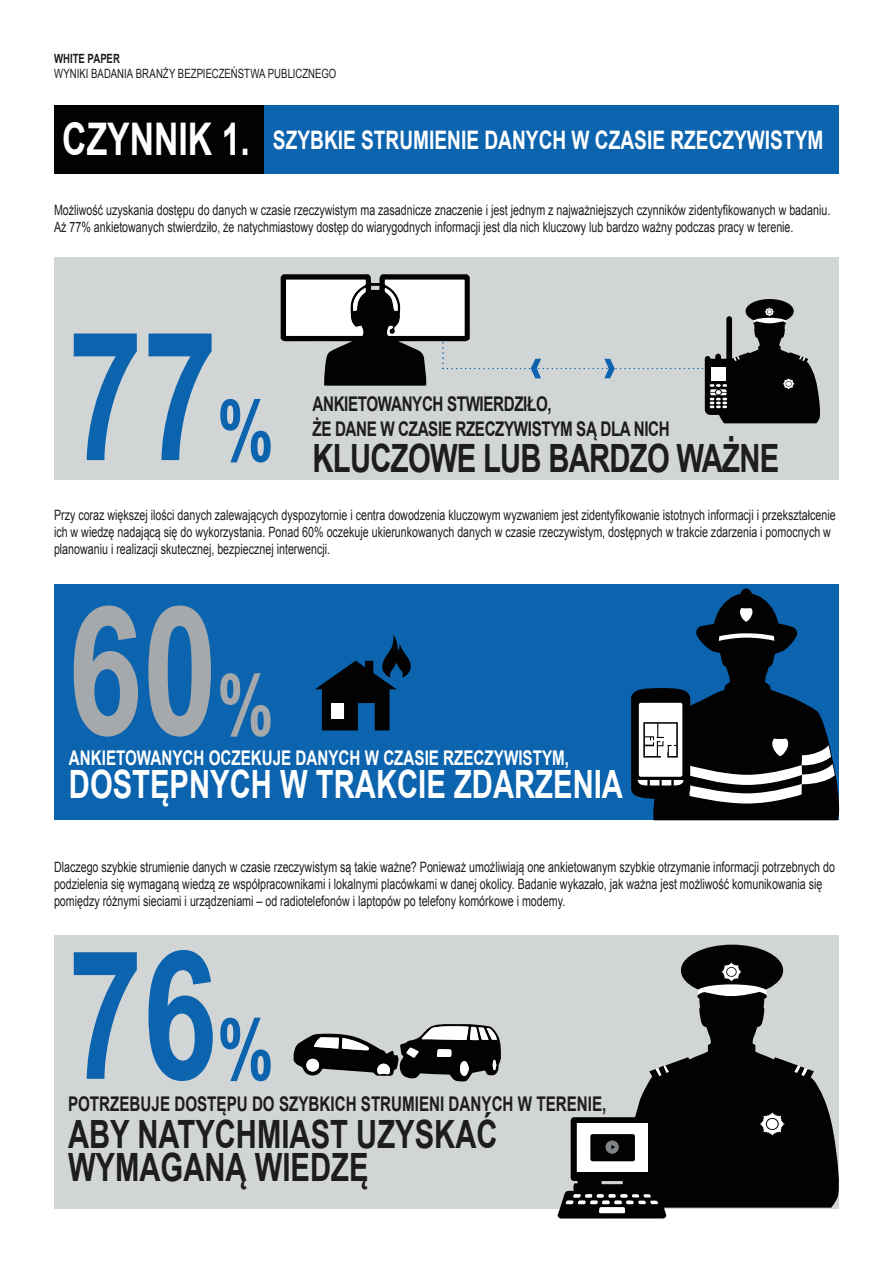
<style>
.page{position:relative;width:893px;height:1263px;background:#fff}
.page>*{position:absolute;margin:0;border:0;box-sizing:border-box;transform-origin:0 0}
.t1{font:700 179.25px "Arial";color:#a6a9ab;scale:.75 1}
.t2{font:700 179.25px "Arial";color:#0c64af;scale:.75 1}
.t3{font:700 39px/33px "Arial";color:#1d1d1b;scale:.75 1}
.t4{font:700 39px "Arial";color:#fff;scale:.75 1}
.t5{font:700 39px "Arial";letter-spacing:-.025em;color:#1d1d1b;scale:.75 1}
.t6{font:700 25.5px "Arial";color:#fff;scale:.75 1}
.t7{font:700 20.25px/24.3px "Arial";letter-spacing:-.025em;color:#1d1d1b;scale:.75 1}
.t8{font:700 20.25px "Arial";color:#1d1d1b;scale:.75 1}
.t9{font:700 20.25px "Arial";color:#fff;scale:.75 1}
.t10{font:14.25px/17.1px "Arial";color:#1d1d1b;scale:.75 1}
.t11{font:12.75px "Arial";letter-spacing:.005em;color:#1d1d1b;scale:.75 1}
.t12{font:700 12.75px "Arial";letter-spacing:.005em;color:#1d1d1b;scale:.75 1}
.s1{font-size:45px}
.s2{font-size:84px}
</style>
<div class="page">
<div style="left:54px;top:105px;width:211px;height:69px;background:#020203"></div>
<div style="left:265px;top:105px;width:574px;height:69px;background:#0c64af"></div>
<div style="left:54px;top:257px;width:785px;height:223px;background:#d2d5d5"></div>
<div style="left:54px;top:584px;width:785px;height:236px;background:#0c64af"></div>
<div style="left:54px;top:935px;width:785px;height:274px;background:#d2d5d5"></div>
<svg style="left:740px;top:588px;width:12px;height:14px"></svg>
<svg style="left:631px;top:593px;width:208px;height:227px"></svg>
<svg style="left:315px;top:634px;width:96px;height:96px"></svg>
<svg style="left:294px;top:1024px;width:207px;height:58px"></svg>
<div style="left:681px;top:945px;width:102px;height:51px;background:#020203;border-radius:50%"></div>
<svg style="left:635px;top:996px;width:204px;height:212px;fill:#020203"></svg>
<svg style="left:697px;top:963px;width:70px;height:33px"></svg>
<svg style="left:760px;top:1112px;width:24px;height:23px"></svg>
<svg style="left:772px;top:1057px;width:42px;height:22px"></svg>
<svg style="left:558px;top:1117px;width:108px;height:101px;background:#5a5b5b"></svg>
<svg style="left:649px;top:1057px;width:42px;height:22px"></svg>
<svg style="left:281px;top:274px;width:539px;height:149px"></svg>
<p class="t12" style="left:54px;top:50px;width:89px">WHITE PAPER</p>
<p class="t11" style="left:54px;top:65px;width:378px">WYNIKI BADANIA BRANŻY BEZPIECZEŃSTWA PUBLICZNEGO</p>
<h3 class="t6" style="left:62px;top:124px;width:1016px"><span class="s1">CZYNNIK 1.</span> SZYBKIE STRUMIENIE DANYCH W CZASIE RZECZYWISTYM</h3>
<p class="t10" style="left:54px;top:201px;width:1037px">Możliwość uzyskania dostępu do danych w czasie rzeczywistym ma zasadnicze znaczenie i jest jednym z najważniejszych czynników zidentyfikowanych w badaniu.<br>Aż 77% ankietowanych stwierdziło, że natychmiastowy dostęp do wiarygodnych informacji jest dla nich kluczowy lub bardzo ważny podczas pracy w terenie.</p>
<h2 class="t5" style="left:68px;top:432px;width:950px"><sup>77</sup><sup>%</sup> KLUCZOWE LUB BARDZO WAŻNE</h2>
<h3 class="t7" style="left:313px;top:393px;width:478px">ANKIETOWANYCH STWIERDZIŁO,<br>ŻE DANE W CZASIE RZECZYWISTYM SĄ DLA NICH</h3>
<p class="t10" style="left:54px;top:507px;width:1044px">Przy coraz większej ilości danych zalewających dyspozytornie i centra dowodzenia kluczowym wyzwaniem jest zidentyfikowanie istotnych informacji i przekształcenie ich w wiedzę nadającą się do wykorzystania. Ponad 60% oczekuje ukierunkowanych danych w czasie rzeczywistym, dostępnych w trakcie zdarzenia i pomocnych w planowaniu i realizacji skutecznej, bezpiecznej interwencji.</p>
<h1 class="t1" style="left:68px;top:552px;width:276px">60<span class="s2">%</span></h1>
<h3 class="t9" style="left:69px;top:744px;width:668px">ANKIETOWANYCH OCZEKUJE DANYCH W CZASIE RZECZYWISTYM,</h3>
<h2 class="t4" style="left:69px;top:758px;width:740px">DOSTĘPNYCH W TRAKCIE ZDARZENIA</h2>
<p class="t10" style="left:54px;top:859px;width:1043px">Dlaczego szybkie strumienie danych w czasie rzeczywistym są takie ważne? Ponieważ umożliwiają one ankietowanym szybkie otrzymanie informacji potrzebnych do podzielenia się wymaganą wiedzą ze współpracownikami i lokalnymi placówkami w danej okolicy. Badanie wykazało, jak ważna jest możliwość komunikowania się pomiędzy różnymi sieciami i urządzeniami – od radiotelefonów i laptopów po telefony komórkowe i modemy.</p>
<h1 class="t2" style="left:68px;top:896px;width:276px">76<span class="s2">%</span></h1>
<h3 class="t8" style="left:68px;top:1090px;width:719px">POTRZEBUJE DOSTĘPU DO SZYBKICH STRUMIENI DANYCH W TERENIE,</h3>
<h2 class="t3" style="left:68px;top:1119px;width:574px">ABY NATYCHMIAST UZYSKAĆ<br>WYMAGANĄ WIEDZĘ</h2>
</div>
